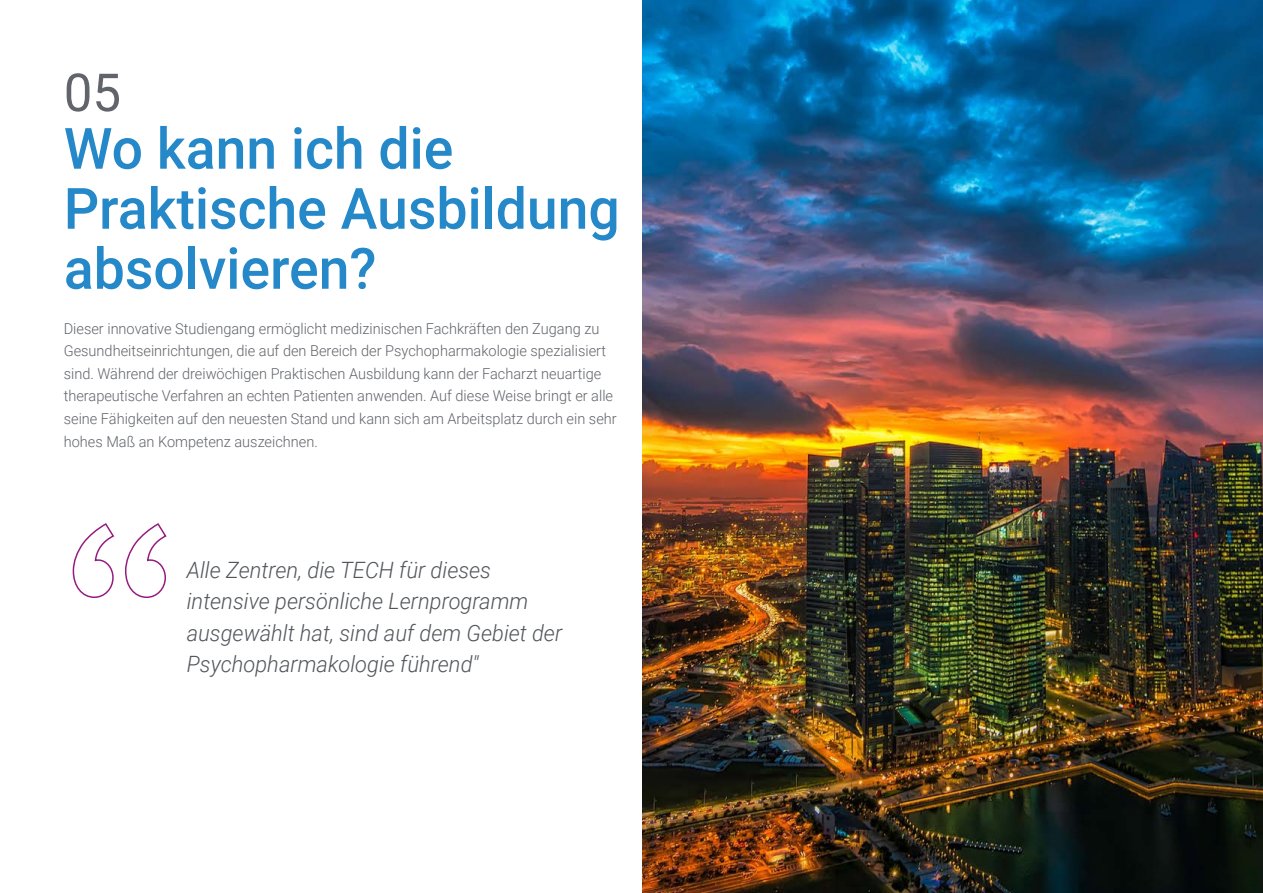
<style>
.page{position:relative;width:1263px;height:893px;background:#fff}
.page>*{position:absolute;margin:0;border:0;box-sizing:border-box;transform-origin:0 0}
.t1{font:500 57px/60px "Roboto";color:#2488c9}
.t2{font:52.5px "Roboto";color:#61646a}
.t3{font:italic 300 22.5px/31.5px "Roboto";color:#52555b}
.t4{font:300 15px/22.5px "Roboto";color:#61646a}
</style>
<div class="page">
<svg style="left:72px;top:523px;width:95px;height:75px"></svg>
<img style="left:642px;top:0;width:621px;height:893px">
<h2 class="t2" style="left:64px;top:56px;width:59px">05</h2>
<h1 class="t1" style="left:64px;top:116px;width:557px">Wo kann ich die<br>Praktische Ausbildung absolvieren?</h1>
<p class="t4" style="left:64px;top:317px;width:554px">Dieser innovative Studiengang ermöglicht medizinischen Fachkräften den Zugang zu Gesundheitseinrichtungen, die auf den Bereich der Psychopharmakologie spezialisiert sind. Während der dreiwöchigen Praktischen Ausbildung kann der Facharzt neuartige therapeutische Verfahren an echten Patienten anwenden. Auf diese Weise bringt er alle seine Fähigkeiten auf den neuesten Stand und kann sich am Arbeitsplatz durch ein sehr hohes Maß an Kompetenz auszeichnen.</p>
<h3 class="t3" style="left:187px;top:553px;width:377px">Alle Zentren, die TECH für dieses intensive persönliche Lernprogramm ausgewählt hat, sind auf dem Gebiet der Psychopharmakologie führend"</h3>
</div>
